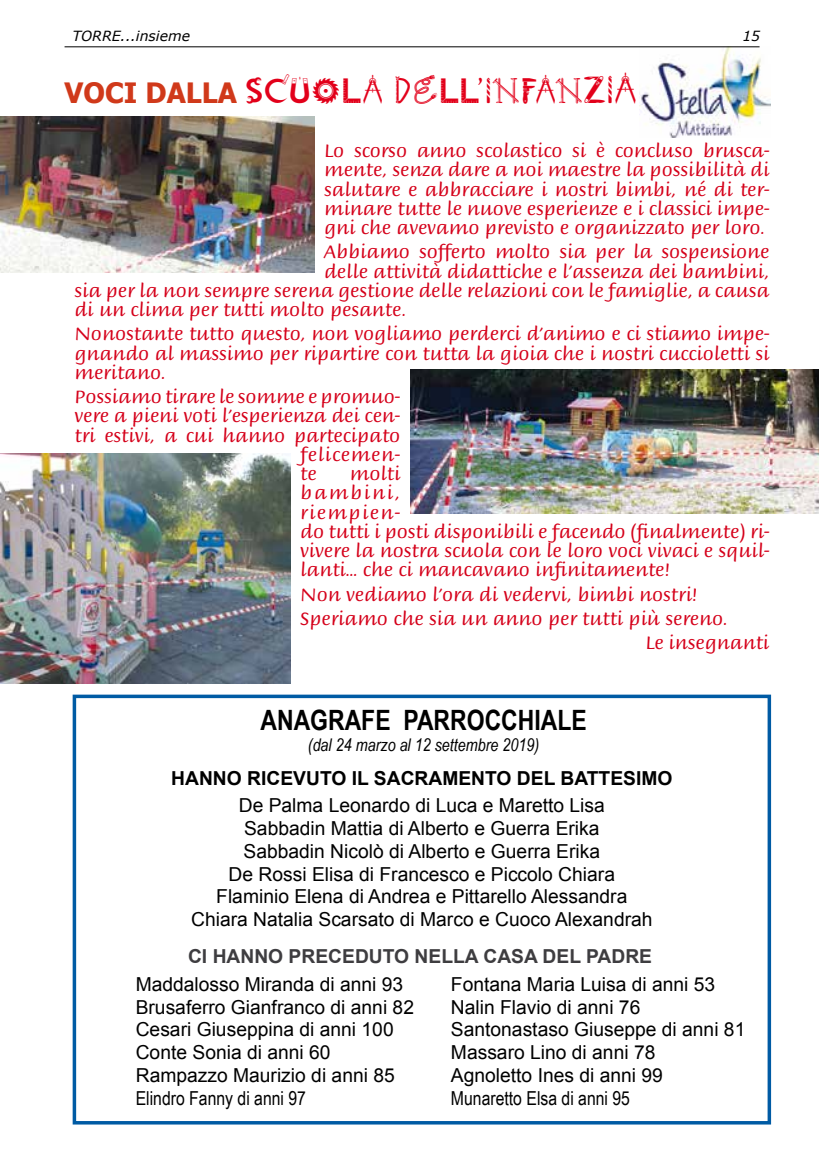
<style>
.page{position:relative;width:819px;height:1166px;background:#fff}
.page>*{position:absolute;margin:0;border:0;box-sizing:border-box;transform-origin:0 0}
.t1{font:35px "Toolbox Std";color:#e2001a}
.t2{font:700 28px "Arial Narrow";color:#000}
.t3{font:19.25px/19.2px "Briem Script Std";color:#d5001a;text-align:justify}
.t4{font:19.25px/22.8px "Arial";color:#000;text-align:center}
.t5{font:19.25px "Arial Narrow";color:#000}
.t6{font:700 19.25px "Arial";color:#000}
.t7{font:700 19.25px "Arial";color:#3e3d40}
.t8{font:19.25px "Briem Script Std";letter-spacing:.04em;color:#d5001a}
.t9{font:italic 17.5px "Arial Narrow";color:#000}
.t10{font:italic 14px "Verdana";color:#000}
.s1{font-family:"Tahoma";font-weight:700;font-size:28px;color:#d0391a}
.s2{font-size:37.8px}
</style>
<div class="page">
<hr style="left:65px;top:47px;width:694px;height:1px;background:#000">
<img style="left:0;top:117px;width:314px;height:155px">
<img style="left:410px;top:369px;width:408px;height:144px">
<img style="left:0;top:454px;width:290px;height:229px">
<div style="left:73px;top:694px;width:698px;height:430px;background:#fff;border:4px solid #005ba4"></div>
<img style="left:639px;top:47px;width:131px;height:90px">
<p class="t10" style="left:73px;top:27px;width:119px">TORRE...insieme</p>
<p class="t10" style="left:742px;top:27px;width:19px">15</p>
<h1 class="t1" style="left:65px;top:69px;width:573px"><span class="s1">VOCI DALLA</span> SCUOLA dell’INFAN<span class="s2">ZIA</span></h1>
<p class="t3" style="left:324px;top:141px;width:447px">Lo scorso anno scolastico si è concluso brusca&shy;mente, senza dare a noi maestre la possibilità di salutare e abbracciare i nostri bimbi, né di ter&shy;minare tutte le nuove esperienze e i classici impe&shy;gni che avevamo previsto e organizzato per loro.</p>
<p class="t3" style="left:324px;top:242px;width:447px">Abbiamo sofferto molto sia per la sospensione</p>
<p class="t3" style="left:324px;top:262px;width:447px">delle attività didattiche e l’assenza dei bambini,</p>
<p class="t3" style="left:74px;top:281px;width:696px">sia per la non sempre serena gestione delle relazioni con le famiglie, a causa</p>
<p class="t3" style="left:74px;top:300px;width:333px">di un clima per tutti molto pesante.</p>
<p class="t3" style="left:74px;top:324px;width:696px">Nonostante tutto questo, non vogliamo perderci d’animo e ci stiamo impe&shy;gnando al massimo per ripartire con tutta la gioia che i nostri cuccioletti si meritano.</p>
<p class="t3" style="left:74px;top:387px;width:327px">Possiamo tirare le somme e promuo-</p>
<p class="t3" style="left:74px;top:406px;width:327px">vere a pieni voti l’esperienza dei cen-</p>
<p class="t3" style="left:74px;top:426px;width:327px">tri estivi, a cui hanno partecipato</p>
<p class="t8" style="left:300px;top:443px;width:101px">felicemen-</p>
<p class="t3" style="left:300px;top:464px;width:18px">te</p>
<p class="t3" style="left:300px;top:464px;width:470px;text-align:left;text-indent:50px">molti<br>bambini,<br>riempien-<br>do tutti i posti disponibili e facendo (finalmente) ri&shy;vivere la nostra scuola con le loro voci vivaci e squil&shy;lanti… che ci mancavano infinitamente!</p>
<p class="t3" style="left:300px;top:585px;width:399px">Non vediamo l’ora di vedervi, bimbi nostri!</p>
<p class="t3" style="left:300px;top:609px;width:429px">Speriamo che sia un anno per tutti più sereno.</p>
<p class="t3" style="left:645px;top:633px;width:125px">Le insegnanti</p>
<h2 class="t2" style="left:260px;top:699px;width:328px">ANAGRAFE PARROCCHIALE</h2>
<p class="t9" style="left:308px;top:733px;width:233px">(dal 24 marzo al 12 settembre 2019)</p>
<p class="t6" style="left:171px;top:765px;width:502px">HANNO RICEVUTO IL SACRAMENTO DEL BATTESIMO</p>
<p class="t4" style="left:191px;top:794px;width:463px">De Palma Leonardo di Luca e Maretto Lisa<br>Sabbadin Mattia di Alberto e Guerra Erika<br>Sabbadin Nicolò di Alberto e Guerra Erika<br>De Rossi Elisa di Francesco e Piccolo Chiara Flaminio Elena di Andrea e Pittarello Alessandra Chiara Natalia Scarsato di Marco e Cuoco Alexandrah</p>
<p class="t7" style="left:188px;top:944px;width:465px">CI HANNO PRECEDUTO NELLA CASA DEL PADRE</p>
<p class="t4" style="left:136px;top:973px;width:269px">Maddalosso Miranda di anni 93</p>
<p class="t4" style="left:451px;top:973px;width:266px">Fontana Maria Luisa di anni 53</p>
<p class="t4" style="left:136px;top:996px;width:280px">Brusaferro Gianfranco di anni 82</p>
<p class="t4" style="left:451px;top:996px;width:191px">Nalin Flavio di anni 76</p>
<p class="t4" style="left:136px;top:1018px;width:259px">Cesari Giuseppina di anni 100</p>
<p class="t4" style="left:451px;top:1018px;width:296px">Santonastaso Giuseppe di anni 81</p>
<p class="t4" style="left:136px;top:1041px;width:196px">Conte Sonia di anni 60</p>
<p class="t4" style="left:451px;top:1041px;width:206px">Massaro Lino di anni 78</p>
<p class="t4" style="left:136px;top:1064px;width:260px">Rampazzo Maurizio di anni 85</p>
<p class="t4" style="left:451px;top:1064px;width:213px">Agnoletto Ines di anni 99</p>
<p class="t5" style="left:136px;top:1084px;width:172px">Elindro Fanny di anni 97</p>
<p class="t5" style="left:451px;top:1084px;width:181px">Munaretto Elsa di anni 95</p>
</div>
